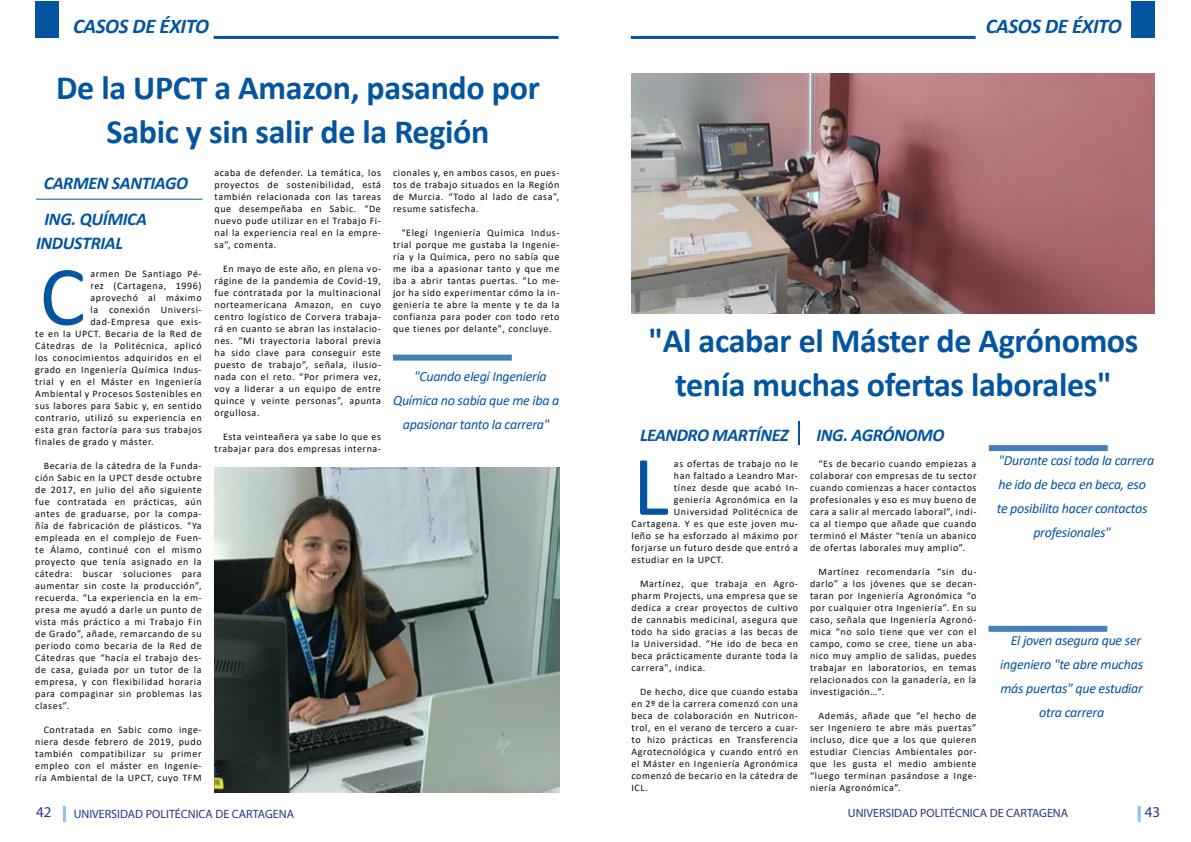
<style>
.page{position:relative;width:1191px;height:842px;background:#fff}
.page>*{position:absolute;margin:0;border:0;box-sizing:border-box;transform-origin:0 0}
.t1{font:85.6px "Calibri";color:#0355a0}
.t2{font:700 34px/44px "Calibri";letter-spacing:-.01em;color:#0355a0;text-align:center}
.t3{font:italic 700 21px "Calibri";letter-spacing:-.02em;color:#0355a0}
.t4{font:italic 700 18px/36px "Calibri";letter-spacing:-.02em;color:#0355a0}
.t5{font:15px "Myriad Pro";color:#283583}
.t6{font:italic 14px/24px "Calibri";letter-spacing:-.02em;color:#0355a0;text-align:center}
.t7{font:12px "Myriad Pro";color:#283583}
.t8{font:10px/12px "Calibri";letter-spacing:.06em;color:#080808;text-align:justify}
</style>
<div class="page">
<hr style="left:63px;top:806px;width:3px;height:16px;background:#89c2eb">
<hr style="left:1137px;top:806px;width:3px;height:16px;background:#89c2eb">
<div style="left:35px;top:1px;width:24px;height:36px;background:#0355a0"></div>
<hr style="left:214px;top:36px;width:344px;height:3px;background:#0355a0">
<hr style="left:631px;top:36px;width:344px;height:3px;background:#0355a0">
<div style="left:1131px;top:2px;width:24px;height:36px;background:#0355a0"></div>
<img style="left:214px;top:467px;width:345px;height:325px">
<hr style="left:36px;top:199px;width:166px;height:1px;background:#0355a0">
<div style="left:393px;top:355px;width:119px;height:6px;background:#4581b8"></div>
<img style="left:631px;top:74px;width:524px;height:240px">
<hr style="left:798px;top:421px;width:2px;height:24px;background:#0355a0">
<div style="left:989px;top:445px;width:118px;height:6px;background:#4581b8"></div>
<div style="left:988px;top:626px;width:119px;height:6px;background:#4581b8"></div>
<h3 class="t3" style="left:73px;top:11px;width:138px">CASOS DE ÉXITO</h3>
<h3 class="t3" style="left:985px;top:11px;width:138px">CASOS DE ÉXITO</h3>
<h2 class="t2" style="left:56px;top:65px;width:485px">De la UPCT a Amazon, pasando por<br>Sabic y sin salir de la Región</h2>
<h3 class="t4" style="left:44px;top:164px;width:146px">CARMEN SANTIAGO<br>ING. QUÍMICA</h3>
<h3 class="t4" style="left:36px;top:224px;width:89px">INDUSTRIAL</h3>
<h1 class="t1" style="left:40px;top:237px;width:47px">C</h1>
<p class="t8" style="left:90px;top:267px;width:113px">armen De Santiago Pé-</p>
<p class="t8" style="left:90px;top:279px;width:113px">rez (Cartagena, 1996)</p>
<p class="t8" style="left:90px;top:291px;width:113px">aprovechó al máximo</p>
<p class="t8" style="left:90px;top:303px;width:113px">la conexión Universi-</p>
<p class="t8" style="left:90px;top:315px;width:113px">dad-Empresa que exis-</p>
<p class="t8" style="left:35px;top:327px;width:168px">te en la UPCT. Becaria de la Red de</p>
<p class="t8" style="left:35px;top:339px;width:168px">Cátedras de la Politécnica, aplicó</p>
<p class="t8" style="left:35px;top:351px;width:168px">los conocimientos adquiridos en el</p>
<p class="t8" style="left:35px;top:363px;width:168px">grado en Ingeniería Química Indus-</p>
<p class="t8" style="left:35px;top:375px;width:168px">trial y en el Máster en Ingeniería</p>
<p class="t8" style="left:35px;top:387px;width:168px">Ambiental y Procesos Sostenibles en</p>
<p class="t8" style="left:35px;top:399px;width:168px">sus labores para Sabic y, en sentido</p>
<p class="t8" style="left:35px;top:411px;width:168px">contrario, utilizó su experiencia en</p>
<p class="t8" style="left:35px;top:423px;width:168px">esta gran factoría para sus trabajos</p>
<p class="t8" style="left:35px;top:435px;width:120px">finales de grado y máster.</p>
<p class="t8" style="left:35px;top:459px;width:168px;text-indent:8px">Becaria de la cátedra de la Funda&shy;ción Sabic en la UPCT desde octubre de 2017, en julio del año siguiente fue contratada en prácticas, aún antes de graduarse, por la compa&shy;ñía de fabricación de plásticos. “Ya empleada en el complejo de Fuen&shy;te Álamo, continué con el mismo proyecto que tenía asignado en la cátedra: buscar soluciones para aumentar sin coste la producción”, recuerda. “La experiencia en la em&shy;presa me ayudó a darle un punto de vista más práctico a mi Trabajo Fin de Grado”, añade, remarcando de su periodo como becaria de la Red de Cátedras que “hacía el trabajo des&shy;de casa, guiada por un tutor de la empresa, y con flexibilidad horaria para compaginar sin problemas las clases”.</p>
<p class="t8" style="left:35px;top:723px;width:168px;text-indent:8px">Contratada en Sabic como inge&shy;niera desde febrero de 2019, pudo también compatibilizar su primer empleo con el máster en Ingenie&shy;ría Ambiental de la UPCT, cuyo TFM</p>
<p class="t8" style="left:214px;top:167px;width:168px">acaba de defender. La temática, los proyectos de sostenibilidad, está también relacionada con las tareas que desempeñaba en Sabic. “De nuevo pude utilizar en el Trabajo Fi&shy;nal la experiencia real en la empre&shy;sa”, comenta.</p>
<p class="t8" style="left:214px;top:263px;width:168px;text-indent:8px">En mayo de este año, en plena vo&shy;rágine de la pandemia de Covid-19, fue contratada por la multinacional norteamericana Amazon, en cuyo centro logístico de Corvera trabaja&shy;rá en cuanto se abran las instalacio&shy;nes. “Mi trayectoria laboral previa ha sido clave para conseguir este puesto de trabajo”, señala, ilusio&shy;nada con el reto. “Por primera vez, voy a liderar a un equipo de entre quince y veinte personas”, apunta orgullosa.</p>
<p class="t8" style="left:214px;top:431px;width:168px;text-align:right">Esta veinteañera ya sabe lo que es trabajar para dos empresas interna-</p>
<p class="t8" style="left:393px;top:167px;width:168px">cionales y, en ambos casos, en pues&shy;tos de trabajo situados en la Región de Murcia. “Todo al lado de casa”, resume satisfecha.</p>
<p class="t8" style="left:393px;top:227px;width:168px;text-indent:8px">“Elegí Ingeniería Química Indus&shy;trial porque me gustaba la Ingenie&shy;ría y la Química, pero no sabía que me iba a apasionar tanto y que me iba a abrir tantas puertas. “Lo me&shy;jor ha sido experimentar cómo la in&shy;geniería te abre la mente y te da la confianza para poder con todo reto que tienes por delante", concluye.</p>
<h3 class="t6" style="left:414px;top:364px;width:134px">"Cuando elegí Ingeniería</h3>
<h3 class="t6" style="left:393px;top:388px;width:168px">Química no sabía que me iba a</h3>
<h3 class="t6" style="left:403px;top:412px;width:148px">apasionar tanto la carrera"</h3>
<h2 class="t2" style="left:648px;top:318px;width:491px">"Al acabar el Máster de Agrónomos tenía muchas ofertas laborales"</h2>
<h3 class="t4" style="left:640px;top:416px;width:150px">LEANDRO MARTÍNEZ</h3>
<h3 class="t4" style="left:816px;top:416px;width:130px">ING. AGRÓNOMO</h3>
<p class="t8" style="left:810px;top:457px;width:168px;text-indent:8px">“Es de becario cuando empiezas a colaborar con empresas de tu sector cuando comienzas a hacer contactos profesionales y eso es muy bueno de cara a salir al mercado laboral”, indi&shy;ca al tiempo que añade que cuando terminó el Máster “tenía un abanico de ofertas laborales muy amplio”.</p>
<p class="t8" style="left:810px;top:565px;width:168px;text-indent:8px">Martínez recomendaría “sin du&shy;darlo” a los jóvenes que se decan&shy;taran por Ingeniería Agronómica “o por cualquier otra Ingeniería”. En su caso, señala que Ingeniería Agronó&shy;mica “no solo tiene que ver con el campo, como se cree, tiene un aba&shy;nico muy amplio de salidas, puedes trabajar en laboratorios, en temas relacionados con la ganadería, en la investigación…”.</p>
<p class="t8" style="left:810px;top:709px;width:168px;text-indent:8px">Además, añade que “el hecho de ser Ingeniero te abre más puertas” incluso, dice que a los que quieren estudiar Ciencias Ambientales por&shy;que les gusta el medio ambiente “luego terminan pasándose a Inge&shy;niería Agronómica”.</p>
<h1 class="t1" style="left:633px;top:427px;width:37px">L</h1>
<p class="t8" style="left:674px;top:457px;width:125px">as ofertas de trabajo no le</p>
<p class="t8" style="left:674px;top:469px;width:125px">han faltado a Leandro Mar-</p>
<p class="t8" style="left:674px;top:481px;width:125px">tínez desde que acabó In-</p>
<p class="t8" style="left:674px;top:493px;width:125px">geniería Agronómica en la</p>
<p class="t8" style="left:674px;top:505px;width:125px">Universidad Politécnica de</p>
<p class="t8" style="left:631px;top:517px;width:168px">Cartagena. Y es que este joven mu-</p>
<p class="t8" style="left:631px;top:529px;width:168px">leño se ha esforzado al máximo por</p>
<p class="t8" style="left:631px;top:541px;width:168px">forjarse un futuro desde que entró a</p>
<p class="t8" style="left:631px;top:553px;width:94px">estudiar en la UPCT.</p>
<p class="t8" style="left:631px;top:577px;width:168px;text-indent:8px">Martínez, que trabaja en Agro&shy;pharm Projects, una empresa que se dedica a crear proyectos de cultivo de cannabis medicinal, asegura que todo ha sido gracias a las becas de la Universidad. “He ido de beca en beca prácticamente durante toda la carrera", indica.</p>
<p class="t8" style="left:631px;top:685px;width:168px;text-indent:8px">De hecho, dice que cuando estaba en 2º de la carrera comenzó con una beca de colaboración en Nutricon&shy;trol, en el verano de tercero a cuar&shy;to hizo prácticas en Transferencia Agrotecnológica y cuando entró en el Máster en Ingeniería Agronómica comenzó de becario en la cátedra de ICL.</p>
<h3 class="t6" style="left:996px;top:448px;width:159px">"Durante casi toda la carrera he ido de beca en beca, eso te posibilita hacer contactos profesionales"</h3>
<h3 class="t6" style="left:1010px;top:628px;width:132px">El joven asegura que ser</h3>
<h3 class="t6" style="left:1000px;top:652px;width:144px">ingeniero "te abre muchas</h3>
<h3 class="t6" style="left:1000px;top:676px;width:144px">más puertas" que estudiar</h3>
<h3 class="t6" style="left:1039px;top:700px;width:67px">otra carrera</h3>
<h3 class="t5" style="left:36px;top:803px;width:17px">42</h3>
<p class="t7" style="left:74px;top:806px;width:222px">UNIVERSIDAD POLITÉCNICA DE CARTAGENA</p>
<p class="t7" style="left:848px;top:805px;width:222px">UNIVERSIDAD POLITÉCNICA DE CARTAGENA</p>
<h3 class="t5" style="left:1144px;top:803px;width:17px">43</h3>
</div>
